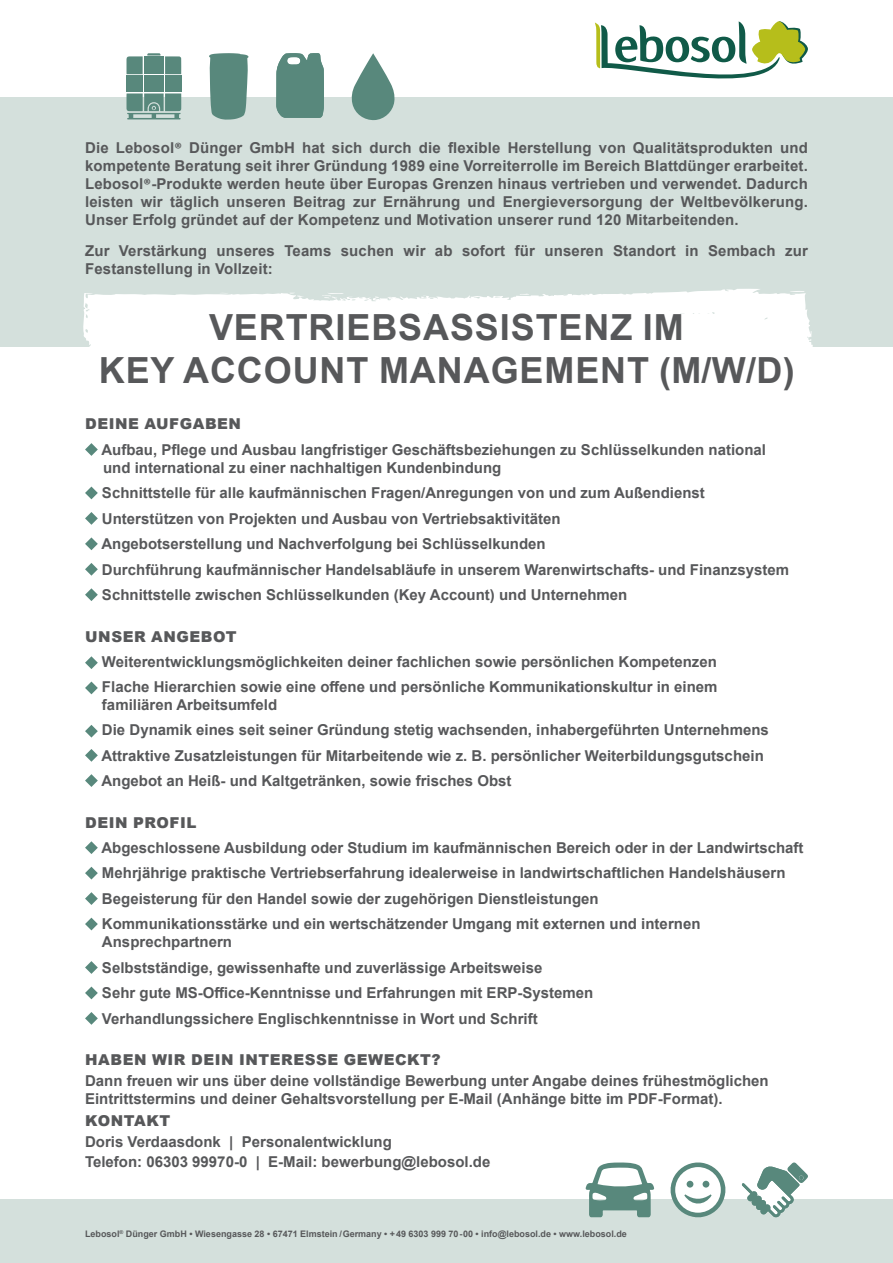
<style>
.page{position:relative;width:893px;height:1263px;background:#fff}
.page>*{position:absolute;margin:0;border:0;box-sizing:border-box;transform-origin:0 0}
.t1{font:700 36px/43.2px "Arial";letter-spacing:.025em;color:#57585a;text-align:center}
.t2{font:700 15px/25.5px "Arial";color:#57585a}
.t3{font:900 15px "Arial";letter-spacing:.035em;color:#57585a}
.t4{font:700 9px "Arial";color:#57585a}
.s1{font-family:"Calibri"}
</style>
<div class="page">
<div style="left:0;top:97px;width:893px;height:1166px;background:#d4e0dc"></div>
<div style="left:0;top:348px;width:893px;height:851px;background:#fff"></div>
<svg style="left:595px;top:21px;width:213px;height:57px"></svg>
<svg style="left:276px;top:53px;width:48px;height:65px;background:#659186"></svg>
<div style="left:144px;top:76px;width:20px;height:16px;background:#58887c"></div>
<div style="left:127px;top:76px;width:16px;height:16px;background:#58887c"></div>
<div style="left:165px;top:76px;width:16px;height:16px;background:#58887c"></div>
<svg style="left:126px;top:53px;width:55px;height:21px"></svg>
<svg style="left:126px;top:93px;width:55px;height:27px"></svg>
<svg style="left:209px;top:53px;width:39px;height:67px;background:#669287"></svg>
<svg style="left:351px;top:53px;width:44px;height:68px"></svg>
<svg style="left:85px;top:656px;width:13px;height:13px"></svg>
<svg style="left:85px;top:681px;width:13px;height:13px"></svg>
<svg style="left:85px;top:725px;width:13px;height:12px"></svg>
<svg style="left:85px;top:749px;width:13px;height:13px"></svg>
<svg style="left:85px;top:774px;width:13px;height:13px"></svg>
<svg style="left:85px;top:841px;width:13px;height:13px"></svg>
<svg style="left:85px;top:867px;width:13px;height:12px"></svg>
<svg style="left:85px;top:892px;width:13px;height:13px"></svg>
<svg style="left:85px;top:918px;width:13px;height:12px"></svg>
<svg style="left:85px;top:961px;width:13px;height:13px"></svg>
<svg style="left:85px;top:986px;width:13px;height:13px"></svg>
<svg style="left:85px;top:1012px;width:13px;height:13px"></svg>
<svg style="left:82px;top:289px;width:733px;height:59px;background:#f9fafa"></svg>
<div style="left:102px;top:320px;width:21px;height:61px;background:#fff"></div>
<svg style="left:85px;top:443px;width:13px;height:13px"></svg>
<svg style="left:85px;top:487px;width:13px;height:12px"></svg>
<svg style="left:85px;top:512px;width:13px;height:13px"></svg>
<svg style="left:85px;top:537px;width:13px;height:13px"></svg>
<svg style="left:85px;top:563px;width:13px;height:13px"></svg>
<svg style="left:85px;top:588px;width:13px;height:13px"></svg>
<svg style="left:585px;top:1162px;width:69px;height:55px"></svg>
<svg style="left:671px;top:1162px;width:54px;height:55px"></svg>
<svg style="left:742px;top:1162px;width:66px;height:56px"></svg>
<div style="left:458px;top:311px;width:222px;height:24px;background:#fff"></div>
<p class="t2" style="left:85px;top:139px;width:724px;line-height:18px;text-align:justify">Die Lebosol<span class="s1">®</span> Dünger GmbH hat sich durch die flexible Herstellung von Qualitätsprodukten und kompetente Beratung seit ihrer Gründung 1989 eine Vorreiterrolle im Bereich Blattdünger erarbeitet.<br>Lebosol<span class="s1">®</span>-Produkte werden heute über Europas Grenzen hinaus vertrieben und verwendet. Dadurch leisten wir täglich unseren Beitrag zur Ernährung und Energieversorgung der Weltbevölkerung.<br>Unser Erfolg gründet auf der Kompetenz und Motivation unserer rund 120 Mitarbeitenden.</p>
<p class="t2" style="left:85px;top:241px;width:724px;line-height:18px">Zur Verstärkung unseres Teams suchen wir ab sofort für unseren Standort in Sembach zur<br>Festanstellung in Vollzeit:</p>
<h1 class="t1" style="left:99px;top:306px;width:697px">VERTRIEBSASSISTENZ IM<br>KEY ACCOUNT MANAGEMENT (M/W/D)</h1>
<p class="t3" style="left:85px;top:413px;width:157px">DEINE AUFGABEN</p>
<p class="t2" style="left:101px;top:441px;width:666px;line-height:18px">Aufbau, Pflege und Ausbau langfristiger Geschäftsbeziehungen zu Schlüsselkunden national und international zu einer nachhaltigen Kundenbindung</p>
<p class="t2" style="left:101px;top:480px;width:689px">Schnittstelle für alle kaufmännischen Fragen/Anregungen von und zum Außendienst Unterstützen von Projekten und Ausbau von Vertriebsaktivitäten<br>Angebotserstellung und Nachverfolgung bei Schlüsselkunden<br>Durchführung kaufmännischer Handelsabläufe in unserem Warenwirtschafts- und Finanzsystem Schnittstelle zwischen Schlüsselkunden (Key Account) und Unternehmen</p>
<p class="t3" style="left:85px;top:625px;width:153px">UNSER ANGEBOT</p>
<p class="t2" style="left:102px;top:649px;width:617px">Weiterentwicklungsmöglichkeiten deiner fachlichen sowie persönlichen Kompetenzen<br>Flache Hierarchien sowie eine offene und persönliche Kommunikationskultur in einem</p>
<p class="t2" style="left:101px;top:692px;width:669px">familiären Arbeitsumfeld<br>Die Dynamik eines seit seiner Gründung stetig wachsenden, inhabergeführten Unternehmens Attraktive Zusatzleistungen für Mitarbeitende wie z. B. persönlicher Weiterbildungsgutschein Angebot an Heiß- und Kaltgetränken, sowie frisches Obst</p>
<p class="t3" style="left:85px;top:811px;width:113px">DEIN PROFIL</p>
<p class="t2" style="left:101px;top:835px;width:704px">Abgeschlossene Ausbildung oder Studium im kaufmännischen Bereich oder in der Landwirtschaft Mehrjährige praktische Vertriebserfahrung idealerweise in landwirtschaftlichen Handelshäusern Begeisterung für den Handel sowie der zugehörigen Dienstleistungen<br>Kommunikationsstärke und ein wertschätzender Umgang mit externen und internen</p>
<p class="t2" style="left:102px;top:929px;width:493px">Ansprechpartnern<br>Selbstständige, gewissenhafte und zuverlässige Arbeitsweise<br>Sehr gute MS-Office-Kenntnisse und Erfahrungen mit ERP-Systemen Verhandlungssichere Englischkenntnisse in Wort und Schrift</p>
<p class="t3" style="left:85px;top:1049px;width:357px">HABEN WIR DEIN INTERESSE GEWECKT?</p>
<p class="t2" style="left:85px;top:1072px;width:685px;line-height:18px">Dann freuen wir uns über deine vollständige Bewerbung unter Angabe deines frühestmöglichen<br>Eintrittstermins und deiner Gehaltsvorstellung per E-Mail (Anhänge bitte im PDF-Format).</p>
<p class="t3" style="left:85px;top:1110px;width:86px">KONTAKT</p>
<p class="t2" style="left:85px;top:1131px;width:407px;line-height:20.5px">Doris Verdaasdonk | Personalentwicklung<br>Telefon: 06303 99970-0 | E-Mail: bewerbung@lebosol.de</p>
<p class="t4" style="left:85px;top:1228px;width:543px">Lebosol<sup>®</sup> Dünger GmbH • Wiesengasse 28 • 67471 Elmstein /Germany • +49 6303 999 70-00 • info@lebosol.de • www.lebosol.de</p>
</div>
